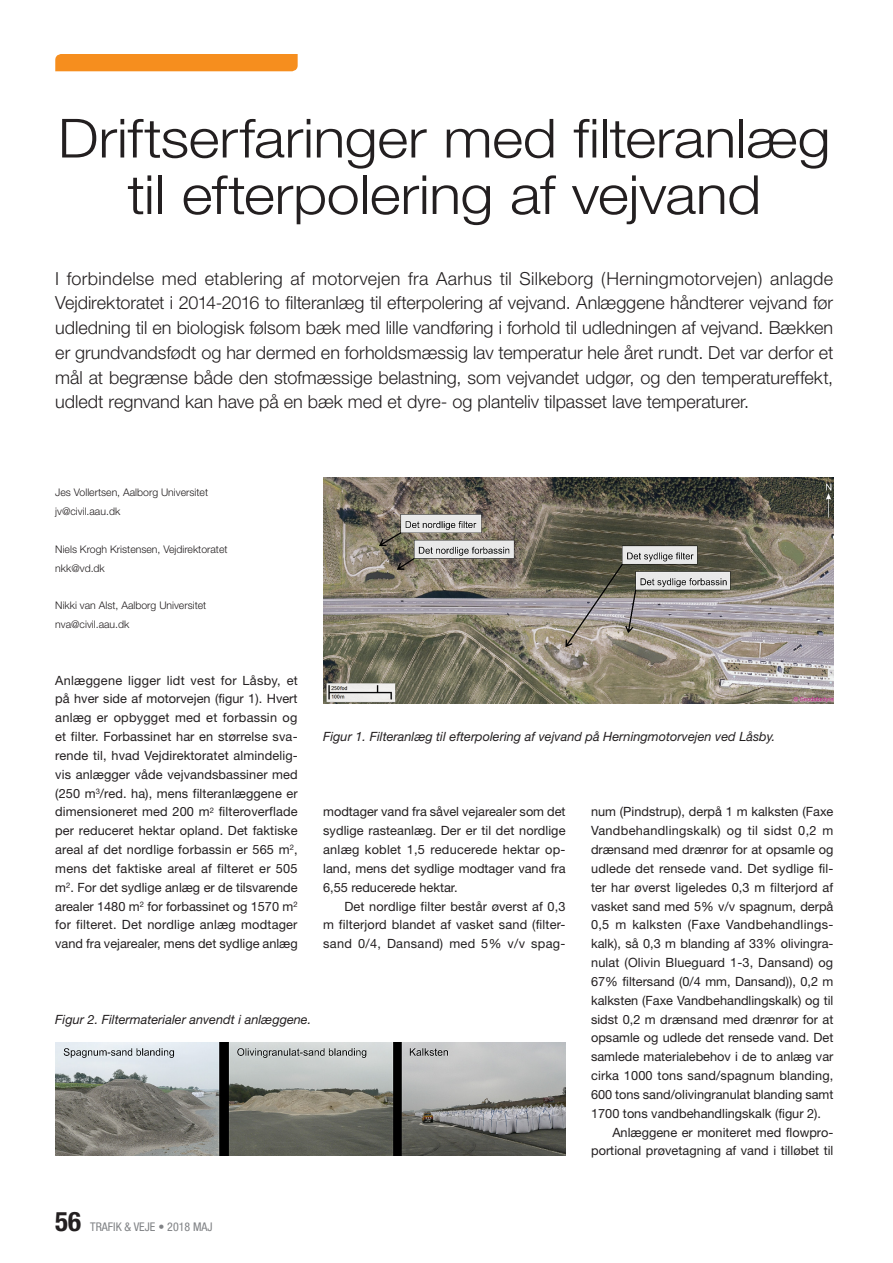
<style>
.page{position:relative;width:893px;height:1263px;background:#fff}
.page>*{position:absolute;margin:0;border:0;box-sizing:border-box;transform-origin:0 0}
.Overskrift_DIV{font:300 54px/56.6px "Helvetica Neue";letter-spacing:-.01em;color:#231f20;text-align:center;scale:1.1 1}
.brødtekst{font:700 condensed 27px "Helvetica Neue";color:#231f20}
.Manchet{font:300 18px/24.8px "Helvetica Neue";color:#231f20;text-align:justify}
.brød_indryk{font:12.75px/18.9px "Helvetica Neue";letter-spacing:.005em;color:#231f20;text-align:justify}
.brødtekst-2{font:12.75px/18.9px "Helvetica Neue";color:#231f20;text-align:justify}
.Billedtekst{font:italic 12.75px "Helvetica Neue";color:#231f20}
.brødtekst-3{font:condensed 12px "Helvetica Neue";color:#808285}
.Forfatter{font:300 10.5px "Helvetica Neue";color:#231f20}
</style>
<div class="page">
<div style="left:55px;top:54px;width:243px;height:17px;background:#f68e1e"></div>
<img style="left:323px;top:478px;width:510px;height:225px">
<img style="left:55px;top:1042px;width:511px;height:113px">
<p class="Overskrift_DIV" style="left:58px;top:109px;width:704px">Driftserfaringer med filteranlæg til efterpolering af vejvand</p>
<p class="Manchet" style="left:55px;top:265px;width:780px">I forbindelse med etablering af motorvejen fra Aarhus til Silkeborg (Herningmotorvejen) anlagde Vejdirektoratet i 2014-2016 to filteranlæg til efterpolering af vejvand. Anlæggene håndterer vejvand før udledning til en biologisk følsom bæk med lille vandføring i forhold til udledningen af vejvand. Bækken er grundvandsfødt og har dermed en forholdsmæssig lav temperatur hele året rundt. Det var derfor et mål at begrænse både den stofmæssige belastning, som vejvandet udgør, og den temperatureffekt, udledt regnvand kan have på en bæk med et dyre- og planteliv tilpasset lave temperaturer.</p>
<p class="Forfatter" style="left:55px;top:486px;width:154px">Jes Vollertsen, Aalborg Universitet</p>
<p class="Forfatter" style="left:55px;top:505px;width:66px">jv@civil.aau.dk</p>
<p class="Forfatter" style="left:55px;top:543px;width:174px">Niels Krogh Kristensen, Vejdirektoratet</p>
<p class="Forfatter" style="left:55px;top:561px;width:51px">nkk@vd.dk</p>
<p class="Forfatter" style="left:55px;top:599px;width:153px">Nikki van Alst, Aalborg Universitet</p>
<p class="Forfatter" style="left:55px;top:618px;width:76px">nva@civil.aau.dk</p>
<p class="brødtekst-2" style="left:55px;top:670px;width:244px">Anlæggene ligger lidt vest for Låsby, et på hver side af motorvejen (figur 1). Hvert anlæg er opbygget med et forbassin og et filter. Forbassinet har en størrelse sva&shy;rende til, hvad Vejdirektoratet almindelig&shy;vis anlægger våde vejvandsbassiner med (250 m<sup>3</sup>/red. ha), mens filteranlæggene er dimensioneret med 200 m<sup>2</sup> filteroverflade per reduceret hektar opland. Det faktiske areal af det nordlige forbassin er 565 m<sup>2</sup>, mens det faktiske areal af filteret er 505 m<sup>2</sup>. For det sydlige anlæg er de tilsvarende arealer 1480 m<sup>2</sup> for forbassinet og 1570 m<sup>2 </sup>for filteret. Det nordlige anlæg modtager vand fra vejarealer, mens det sydlige anlæg</p>
<p class="Billedtekst" style="left:55px;top:1011px;width:258px">Figur 2. Filtermaterialer anvendt i anlæggene.</p>
<p class="Billedtekst" style="left:323px;top:729px;width:454px">Figur 1. Filteranlæg til efterpolering af vejvand på Herningmotorvejen ved Låsby.</p>
<p class="brødtekst-2" style="left:323px;top:802px;width:244px">modtager vand fra såvel vejarealer som det sydlige rasteanlæg. Der er til det nordlige anlæg koblet 1,5 reducerede hektar op&shy;land, mens det sydlige modtager vand fra 6,55 reducerede hektar.</p>
<p class="brød_indryk" style="left:323px;top:896px;width:244px;text-indent:21px">Det nordlige filter består øverst af 0,3 m filterjord blandet af vasket sand (filter&shy;sand 0/4, Dansand) med 5% v/v spag-</p>
<p class="brød_indryk" style="left:591px;top:802px;width:244px">num (Pindstrup), derpå 1 m kalksten (Faxe Vandbehandlingskalk) og til sidst 0,2 m drænsand med drænrør for at opsamle og udlede det rensede vand. Det sydlige fil&shy;ter har øverst ligeledes 0,3 m filterjord af vasket sand med 5% v/v spagnum, derpå 0,5 m kalksten (Faxe Vandbehandlings&shy;kalk), så 0,3 m blanding af 33% olivingra&shy;nulat (Olivin Blueguard 1-3, Dansand) og 67% filtersand (0/4 mm, Dansand)), 0,2 m kalksten (Faxe Vandbehandlingskalk) og til sidst 0,2 m drænsand med drænrør for at opsamle og udlede det rensede vand. Det samlede materialebehov i de to anlæg var cirka 1000 tons sand/spagnum blanding, 600 tons sand/olivingranulat blanding samt 1700 tons vandbehandlingskalk (figur 2).</p>
<p class="brød_indryk" style="left:591px;top:1122px;width:244px;text-align:right">Anlæggene er moniteret med flowpro&shy;portional prøvetagning af vand i tilløbet til</p>
<p class="brødtekst" style="left:55px;top:1205px;width:27px">56</p>
<p class="brødtekst-3" style="left:90px;top:1219px;width:124px">TRAFIK &amp; VEJE • 2018 MAJ</p>
</div>
